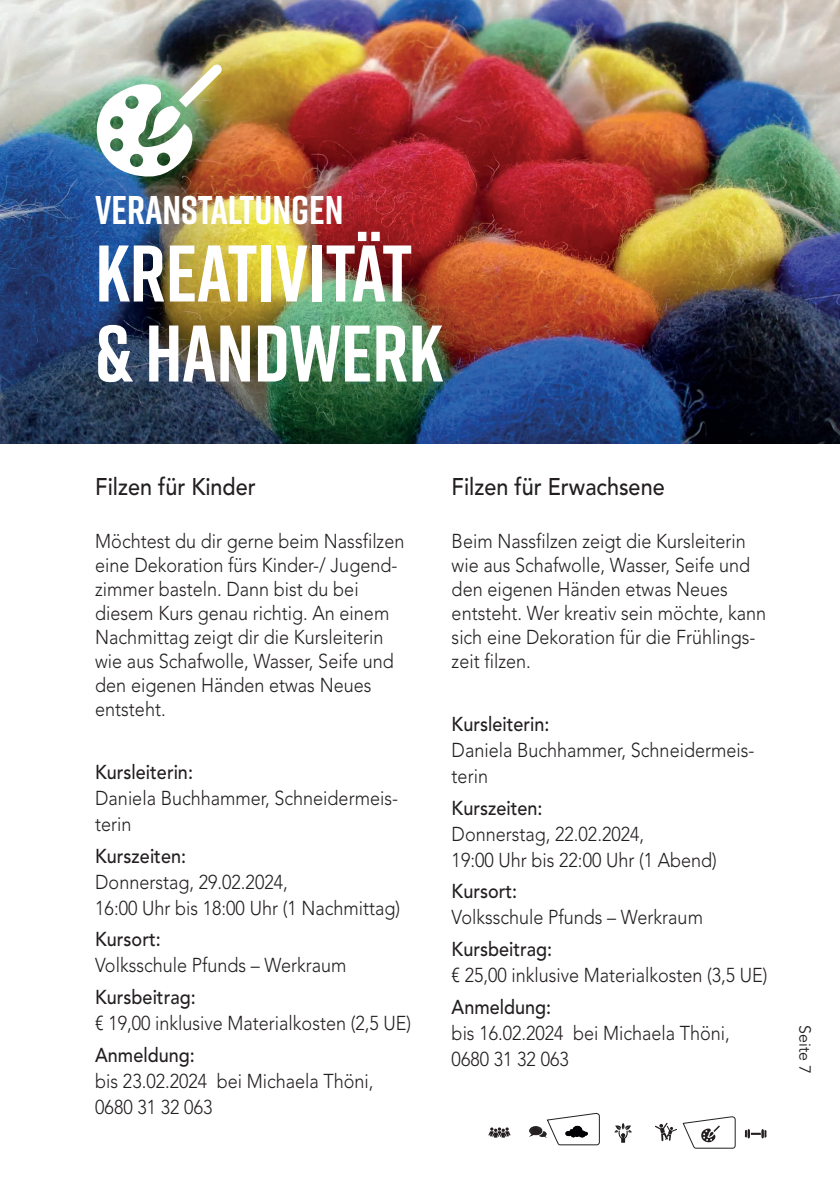
<style>
.page{position:relative;width:840px;height:1191px;background:#fff}
.page>*{position:absolute;margin:0;border:0;box-sizing:border-box;transform-origin:0 0}
.t1{font:700 80px/80px "Rift";color:#fff}
.t2{font:700 40px "Rift";color:#fff}
.t3{font:500 24px "Avenir LT Std";color:#231f20;scale:.9 1}
.t4{font:300 20px/24px "Avenir LT Std";color:#231f20;scale:.9 1}
.t5{font:500 20px "Avenir LT Std";color:#231f20;scale:.9 1}
.t6{font:16px "Avenir LT Std";color:#231f20}
</style>
<div class="page">
<svg style="left:744px;top:1129px;width:22px;height:9px"></svg>
<svg style="left:655px;top:1122px;width:21px;height:19px"></svg>
<svg style="left:614px;top:1123px;width:17px;height:19px"></svg>
<svg style="left:488px;top:1127px;width:22px;height:10px"></svg>
<img style="left:529px;top:1126px;width:17px;height:11px">
<svg style="left:546px;top:1113px;width:53px;height:32px"></svg>
<img style="left:0;top:0;width:839px;height:444px">
<img style="left:97px;top:64px;width:124px;height:113px">
<svg style="left:682px;top:1116px;width:53px;height:32px"></svg>
<h2 class="t2" style="left:95px;top:181px;width:250px">VERANSTALTUNGEN</h2>
<h1 class="t1" style="left:95px;top:232px;width:349px">KREATIVITÄT &amp; HANDWERK</h1>
<p class="t3" style="left:95px;top:472px;width:180px">Filzen für Kinder</p>
<p class="t4" style="left:95px;top:529px;width:345px">Möchtest du dir gerne beim Nassfilzen eine Dekoration fürs Kinder-/ Jugend&shy;zimmer basteln. Dann bist du bei diesem Kurs genau richtig. An einem<br>Nachmittag zeigt dir die Kursleiterin wie aus Schafwolle, Wasser, Seife und den eigenen Händen etwas Neues entsteht.</p>
<p class="t5" style="left:95px;top:760px;width:110px">Kursleiterin:</p>
<p class="t4" style="left:95px;top:785px;width:338px;line-height:26px">Daniela Buchhammer, Schneidermeis&shy;terin</p>
<p class="t5" style="left:95px;top:844px;width:102px">Kurszeiten:</p>
<p class="t4" style="left:95px;top:869px;width:340px;line-height:26px">Donnerstag, 29.02.2024,<br>16:00 Uhr bis 18:00 Uhr (1 Nachmittag)</p>
<p class="t5" style="left:95px;top:927px;width:74px">Kursort:</p>
<p class="t4" style="left:95px;top:953px;width:280px">Volksschule Pfunds – Werkraum</p>
<p class="t5" style="left:95px;top:985px;width:113px">Kursbeitrag:</p>
<p class="t4" style="left:95px;top:1011px;width:352px">€ 19,00 inklusive Materialkosten (2,5 UE)</p>
<p class="t5" style="left:95px;top:1043px;width:112px">Anmeldung:</p>
<p class="t4" style="left:95px;top:1068px;width:310px;line-height:26px">bis 23.02.2024 bei Michaela Thöni,<br>0680 31 32 063</p>
<p class="t3" style="left:451px;top:472px;width:238px">Filzen für Erwachsene</p>
<p class="t4" style="left:451px;top:529px;width:351px">Beim Nassfilzen zeigt die Kursleiterin wie aus Schafwolle, Wasser, Seife und den eigenen Händen etwas Neues entsteht. Wer kreativ sein möchte, kann sich eine Dekoration für die Frühlings&shy;zeit filzen.</p>
<p class="t5" style="left:451px;top:712px;width:110px">Kursleiterin:</p>
<p class="t4" style="left:451px;top:737px;width:338px;line-height:26px">Daniela Buchhammer, Schneidermeis&shy;terin</p>
<p class="t5" style="left:451px;top:796px;width:102px">Kurszeiten:</p>
<p class="t4" style="left:451px;top:821px;width:296px;line-height:26px">Donnerstag, 22.02.2024,<br>19:00 Uhr bis 22:00 Uhr (1 Abend)</p>
<p class="t5" style="left:451px;top:879px;width:74px">Kursort:</p>
<p class="t4" style="left:451px;top:905px;width:280px">Volksschule Pfunds – Werkraum</p>
<p class="t5" style="left:451px;top:937px;width:113px">Kursbeitrag:</p>
<p class="t4" style="left:451px;top:963px;width:352px">€ 25,00 inklusive Materialkosten (3,5 UE)</p>
<p class="t5" style="left:451px;top:995px;width:112px">Anmeldung:</p>
<p class="t4" style="left:451px;top:1020px;width:310px;line-height:26px">bis 16.02.2024 bei Michaela Thöni,<br>0680 31 32 063</p>
<p class="t6" style="left:813px;top:1025px;width:51px;rotate:90deg">Seite 7</p>
</div>
